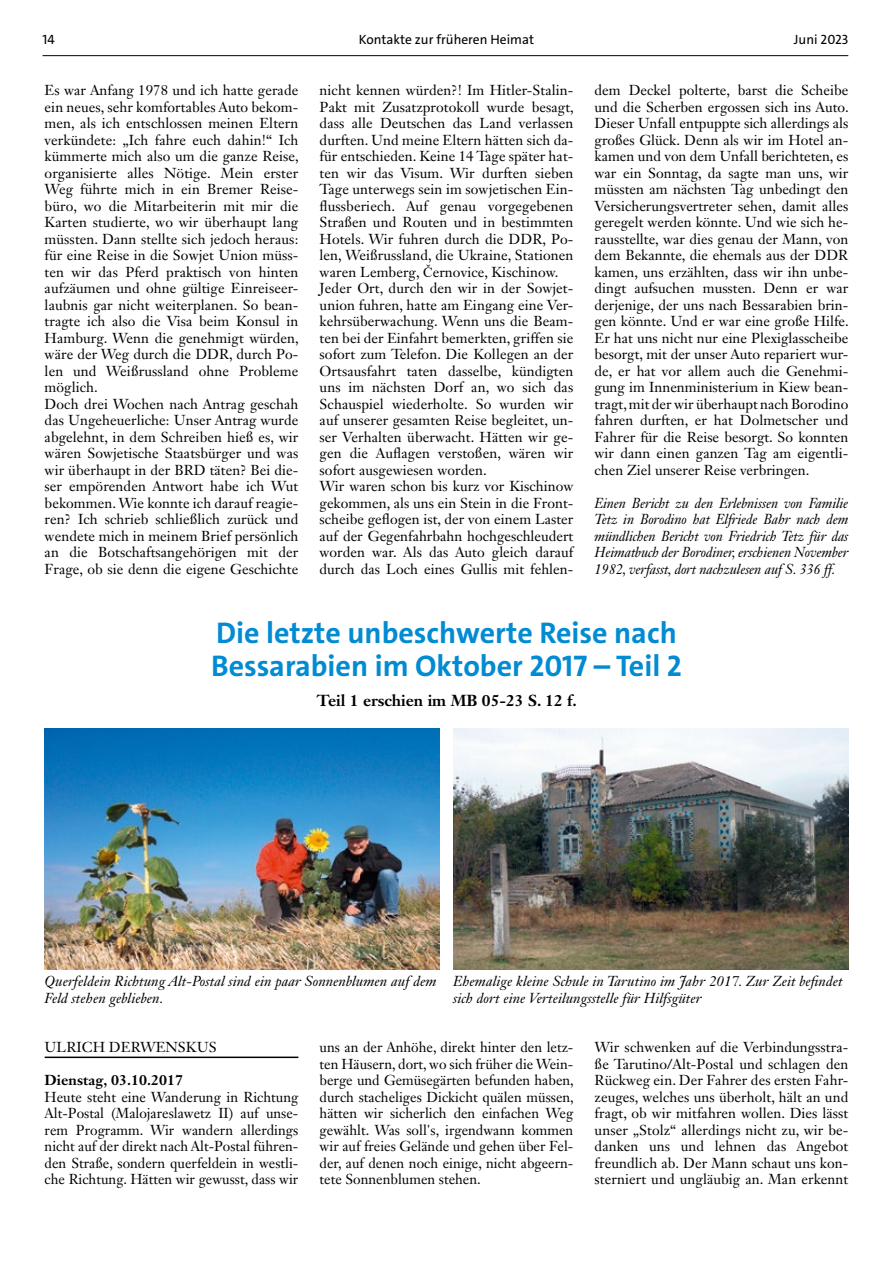
<style>
.page{position:relative;width:893px;height:1263px;background:#fff}
.page>*{position:absolute;margin:0;border:0;box-sizing:border-box;transform-origin:0 0}
.t1{font:700 30px/33px "The Sans";color:#008bd2}
.t2{font:700 15.75px "Janson Text LT Std";color:#000}
.t3{font:14.25px/16.5px "Janson Text LT Std";letter-spacing:.005em;color:#000;text-align:justify}
.t4{font:italic 14.25px/16.5px "Janson Text LT Std";letter-spacing:.005em;color:#000;text-align:justify;scale:.96 1}
.t5{font:italic 14.25px/16.5px "Janson Text LT Std";letter-spacing:.005em;color:#000}
.t6{font:700 14.25px "Janson Text LT Std";letter-spacing:.005em;color:#000}
.t7{font:13.5px "The Sans";color:#000}
.s1{font-family:"Times New Roman"}
</style>
<div class="page">
<hr style="left:43px;top:55px;width:805px;height:1px;background:#000">
<hr style="left:45px;top:1056px;width:253px;height:2px;background:#000">
<img style="left:45px;top:729px;width:395px;height:241px">
<img style="left:453px;top:729px;width:395px;height:241px">
<p class="t7" style="left:43px;top:31px;width:14px">14</p>
<p class="t7" style="left:359px;top:31px;width:177px">Kontakte zur früheren Heimat</p>
<p class="t7" style="left:794px;top:31px;width:56px">Juni 2023</p>
<p class="t3" style="left:45px;top:82px;width:256px;text-align:left">Es war Anfang 1978 und ich hatte gerade ein neues, sehr komfortables Auto bekom&shy;men, als ich entschlossen meinen Eltern verkündete: „Ich fahre euch dahin!“ Ich kümmerte mich also um die ganze Reise, organisierte alles Nötige. Mein erster Weg führte mich in ein Bremer Reise&shy;büro, wo die Mitarbeiterin mit mir die Karten studierte, wo wir überhaupt lang müssten. Dann stellte sich jedoch heraus: für eine Reise in die Sowjet Union müss&shy;ten wir das Pferd praktisch von hinten aufzäumen und ohne gültige Einreiseer&shy;laubnis gar nicht weiterplanen. So bean&shy;tragte ich also die Visa beim Konsul in Hamburg. Wenn die genehmigt würden, wäre der Weg durch die DDR, durch Po&shy;len und Weißrussland ohne Probleme möglich.<br>Doch drei Wochen nach Antrag geschah das Ungeheuerliche: Unser Antrag wurde abgelehnt, in dem Schreiben hieß es, wir wären Sowjetische Staatsbürger und was wir überhaupt in der BRD täten? Bei die&shy;ser empörenden Antwort habe ich Wut bekommen. Wie konnte ich darauf reagie&shy;ren? Ich schrieb schließlich zurück und wendete mich in meinem Brief persönlich an die Botschaftsangehörigen mit der Frage, ob sie denn die eigene Geschichte</p>
<p class="t3" style="left:320px;top:82px;width:256px;text-align:left">nicht kennen würden?! Im Hitler-Stalin-Pakt mit Zusatzprotokoll wurde besagt, dass alle Deutschen das Land verlassen durften. Und meine Eltern hätten sich da&shy;für entschieden. Keine 14 Tage später hat&shy;ten wir das Visum. Wir durften sieben Tage unterwegs sein im sowjetischen Ein&shy;flussberiech. Auf genau vorgegebenen Straßen und Routen und in bestimmten Hotels. Wir fuhren durch die DDR, Po&shy;len, Weißrussland, die Ukraine, Stationen waren Lemberg, <span class="s1">Č</span>ernovice, Kischinow.<br>Jeder Ort, durch den wir in der Sowjet&shy;union fuhren, hatte am Eingang eine Ver&shy;kehrsüberwachung. Wenn uns die Beam&shy;ten bei der Einfahrt bemerkten, griffen sie sofort zum Telefon. Die Kollegen an der Ortsausfahrt taten dasselbe, kündigten uns im nächsten Dorf an, wo sich das Schauspiel wiederholte. So wurden wir auf unserer gesamten Reise begleitet, un&shy;ser Verhalten überwacht. Hätten wir ge&shy;gen die Auflagen verstoßen, wären wir sofort ausgewiesen worden.<br>Wir waren schon bis kurz vor Kischinow gekommen, als uns ein Stein in die Front&shy;scheibe geflogen ist, der von einem Laster auf der Gegenfahrbahn hochgeschleudert worden war. Als das Auto gleich darauf durch das Loch eines Gullis mit fehlen-</p>
<p class="t3" style="left:595px;top:82px;width:256px">dem Deckel polterte, barst die Scheibe und die Scherben ergossen sich ins Auto.<br>Dieser Unfall entpuppte sich allerdings als großes Glück. Denn als wir im Hotel an&shy;kamen und von dem Unfall berichteten, es war ein Sonntag, da sagte man uns, wir müssten am nächsten Tag unbedingt den Versicherungsvertreter sehen, damit alles geregelt werden könnte. Und wie sich he&shy;rausstellte, war dies genau der Mann, von dem Bekannte, die ehemals aus der DDR kamen, uns erzählten, dass wir ihn unbe&shy;dingt aufsuchen mussten. Denn er war derjenige, der uns nach Bessarabien brin&shy;gen könnte. Und er war eine große Hilfe.<br>Er hat uns nicht nur eine Plexiglasscheibe besorgt, mit der unser Auto repariert wur&shy;de, er hat vor allem auch die Genehmi&shy;gung im Innenministerium in Kiew bean&shy;tragt, mit der wir überhaupt nach Borodino fahren durften, er hat Dolmetscher und Fahrer für die Reise besorgt. So konnten wir dann einen ganzen Tag am eigentli&shy;chen Ziel unserer Reise verbringen.</p>
<p class="t4" style="left:595px;top:495px;width:266px">Einen Bericht zu den Erlebnissen von Familie Tetz in Borodino hat Elfriede Bahr nach dem mündlichen Bericht von Friedrich Tetz für das Heimatbuch der Borodiner, erschienen November 1982, verfasst, dort nachzulesen auf S. 336 ff.</p>
<h1 class="t1" style="left:211px;top:617px;width:472px">Die letzte unbeschwerte Reise nach<br>Bessarabien im Oktober 2017 – Teil 2</h1>
<p class="t2" style="left:317px;top:690px;width:261px">Teil 1 erschien im MB 05-23 S. 12 f.</p>
<p class="t5" style="left:45px;top:973px;width:393px">Querfeldein Richtung Alt-Postal sind ein paar Sonnenblumen auf dem<br>Feld stehen geblieben.</p>
<p class="t5" style="left:453px;top:973px;width:391px">Ehemalige kleine Schule in Tarutino im Jahr 2017. Zur Zeit befindet sich dort eine Verteilungsstelle für Hilfsgüter</p>
<p class="t3" style="left:45px;top:1039px;width:174px">ULRICH DERWENSKUS</p>
<p class="t6" style="left:45px;top:1071px;width:140px">Dienstag, 03.10.2017</p>
<p class="t3" style="left:45px;top:1088px;width:255px">Heute steht eine Wanderung in Richtung Alt-Postal (Malojareslawetz II) auf unse&shy;rem Programm. Wir wandern allerdings nicht auf der direkt nach Alt-Postal führen&shy;den Straße, sondern querfeldein in westli&shy;che Richtung. Hätten wir gewusst, dass wir</p>
<p class="t3" style="left:320px;top:1039px;width:256px">uns an der Anhöhe, direkt hinter den letz&shy;ten Häusern, dort, wo sich früher die Wein&shy;berge und Gemüsegärten befunden haben, durch stacheliges Dickicht quälen müssen, hätten wir sicherlich den einfachen Weg gewählt. Was soll's, irgendwann kommen wir auf freies Gelände und gehen über Fel&shy;der, auf denen noch einige, nicht abgeern&shy;tete Sonnenblumen stehen.</p>
<p class="t3" style="left:595px;top:1039px;width:255px">Wir schwenken auf die Verbindungsstra&shy;ße Tarutino/Alt-Postal und schlagen den Rückweg ein. Der Fahrer des ersten Fahr&shy;zeuges, welches uns überholt, hält an und fragt, ob wir mitfahren wollen. Dies lässt unser „Stolz“ allerdings nicht zu, wir be&shy;danken uns und lehnen das Angebot freundlich ab. Der Mann schaut uns kon&shy;sterniert und ungläubig an. Man erkennt</p>
</div>
